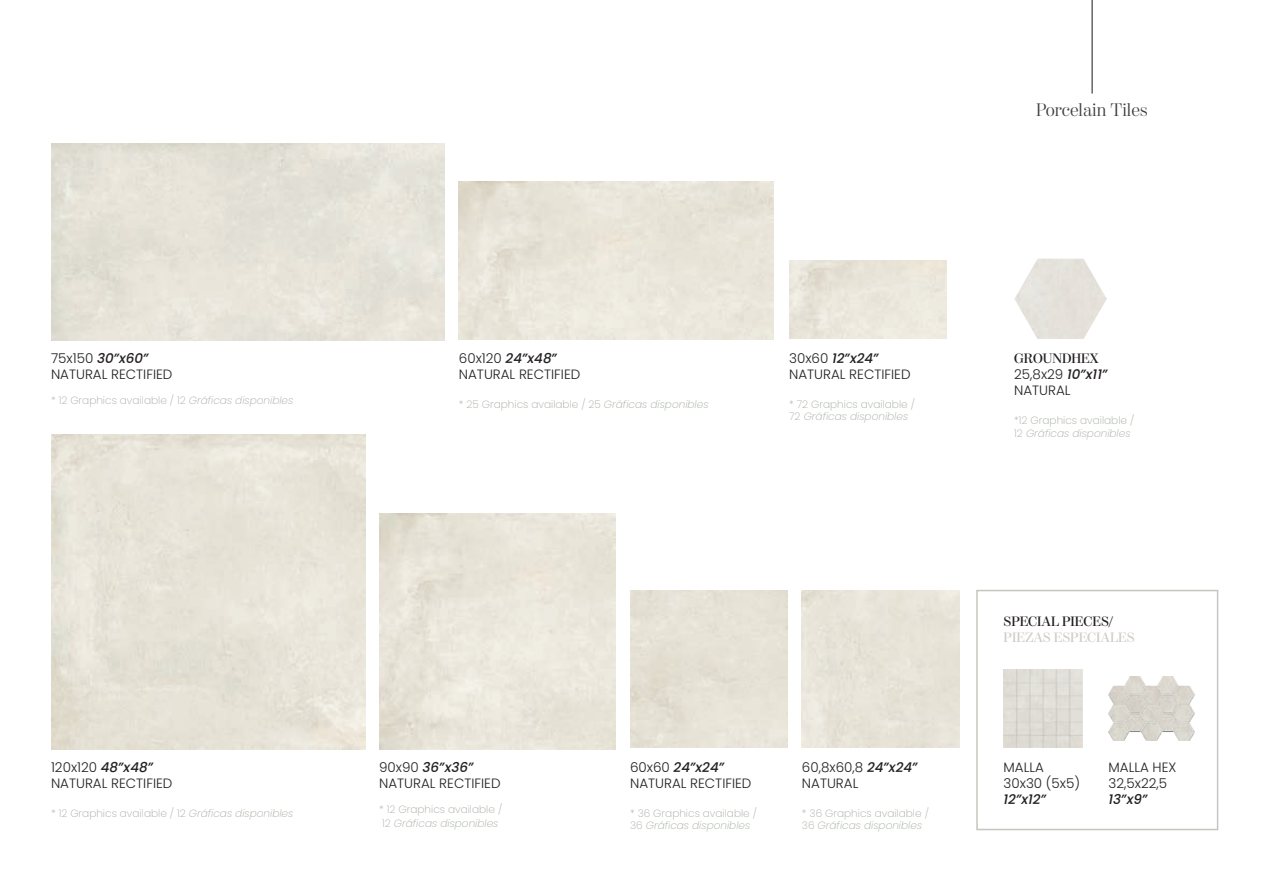
<style>
.page{position:relative;width:1263px;height:893px;background:#fff}
.page>*{position:absolute;margin:0;border:0;box-sizing:border-box;transform-origin:0 0}
.t1{font:300 18px "Moderno FB";color:#3e3e3f}
.t2{font:300 13.5px/16.2px "Poppins";color:#231f20}
.t3{font:600 13.5px "Moderno FB";color:#231f20}
.t4{font:600 13.5px "Moderno FB";color:#d1cdc5}
.t5{font:italic 500 13.5px "Poppins";color:#231f20}
.t6{font:200 10.5px/12.6px "Poppins";color:#a3ab9f}
.s1{font-weight:500;font-style:italic}
.s2{font-style:italic}
</style>
<div class="page">
<img style="left:1014px;top:259px;width:93px;height:80px">
<hr style="left:1091px;top:0;width:2px;height:94px;background:#3e3e3f">
<img style="left:1003px;top:669px;width:79px;height:79px">
<div style="left:976px;top:590px;width:242px;height:240px;border:2px solid #c7c5bf"></div>
<img style="left:1108px;top:677px;width:87px;height:63px">
<h1 class="t1" style="left:1036px;top:99px;width:113px">Porcelain Tiles</h1>
<p class="t2" style="left:51px;top:350px;width:123px">75x150 <span class="s1">30”x60”<br></span>NATURAL RECTIFIED</p>
<p class="t6" style="left:51px;top:394px;width:244px">* 12 Graphics available / 12 <span class="s2">Gráficas disponibles</span></p>
<p class="t2" style="left:51px;top:759px;width:123px">120x120 <span class="s1">48”x48”<br></span>NATURAL RECTIFIED</p>
<p class="t6" style="left:51px;top:807px;width:244px">* 12 Graphics available / 12 <span class="s2">Gráficas disponibles</span></p>
<p class="t2" style="left:459px;top:350px;width:123px">60x120 <span class="s1">24”x48”<br></span>NATURAL RECTIFIED</p>
<p class="t6" style="left:459px;top:398px;width:251px">* 25 Graphics available / 25 <span class="s2">Gráficas disponibles</span></p>
<p class="t2" style="left:789px;top:350px;width:123px">30x60 <span class="s1">12”x24”<br></span>NATURAL RECTIFIED</p>
<p class="t6" style="left:789px;top:398px;width:127px">* 72 Graphics available /<br>72 <span class="s2">Gráficas disponibles</span></p>
<p class="t2" style="left:379px;top:759px;width:123px">90x90 <span class="s1">36”x36”<br></span>NATURAL RECTIFIED</p>
<p class="t6" style="left:379px;top:802px;width:125px;line-height:13.8px">* 12 Graphics available /<br>12 <span class="s2">Gráficas disponibles</span></p>
<p class="t2" style="left:630px;top:759px;width:123px">60x60 <span class="s1">24”x24”<br></span>NATURAL RECTIFIED</p>
<p class="t6" style="left:630px;top:807px;width:128px">* 36 Graphics available /<br>36 <span class="s2">Gráficas disponibles</span></p>
<p class="t2" style="left:802px;top:759px;width:117px">60,8x60,8 <span class="s1">24”x24”<br></span>NATURAL</p>
<p class="t6" style="left:802px;top:807px;width:128px">* 36 Graphics available /<br>36 <span class="s2">Gráficas disponibles</span></p>
<p class="t3" style="left:1014px;top:351px;width:86px">GROUNDHEX</p>
<p class="t2" style="left:1014px;top:366px;width:95px">25,8x29 <span class="s1">10”x11”<br></span>NATURAL</p>
<p class="t6" style="left:1014px;top:414px;width:122px">*12 Graphics available /<br>12 <span class="s2">Gráficas disponibles</span></p>
<p class="t3" style="left:1003px;top:613px;width:111px">SPECIAL PIECES/</p>
<p class="t4" style="left:1003px;top:630px;width:132px">PIEZAS ESPECIALES</p>
<p class="t2" style="left:1003px;top:759px;width:78px">MALLA<br>30x30 (5x5)</p>
<p class="t5" style="left:1003px;top:791px;width:44px">12”x12”</p>
<p class="t2" style="left:1108px;top:759px;width:69px">MALLA HEX<br>32,5x22,5</p>
<p class="t5" style="left:1108px;top:791px;width:40px">13”x9”</p>
</div>
